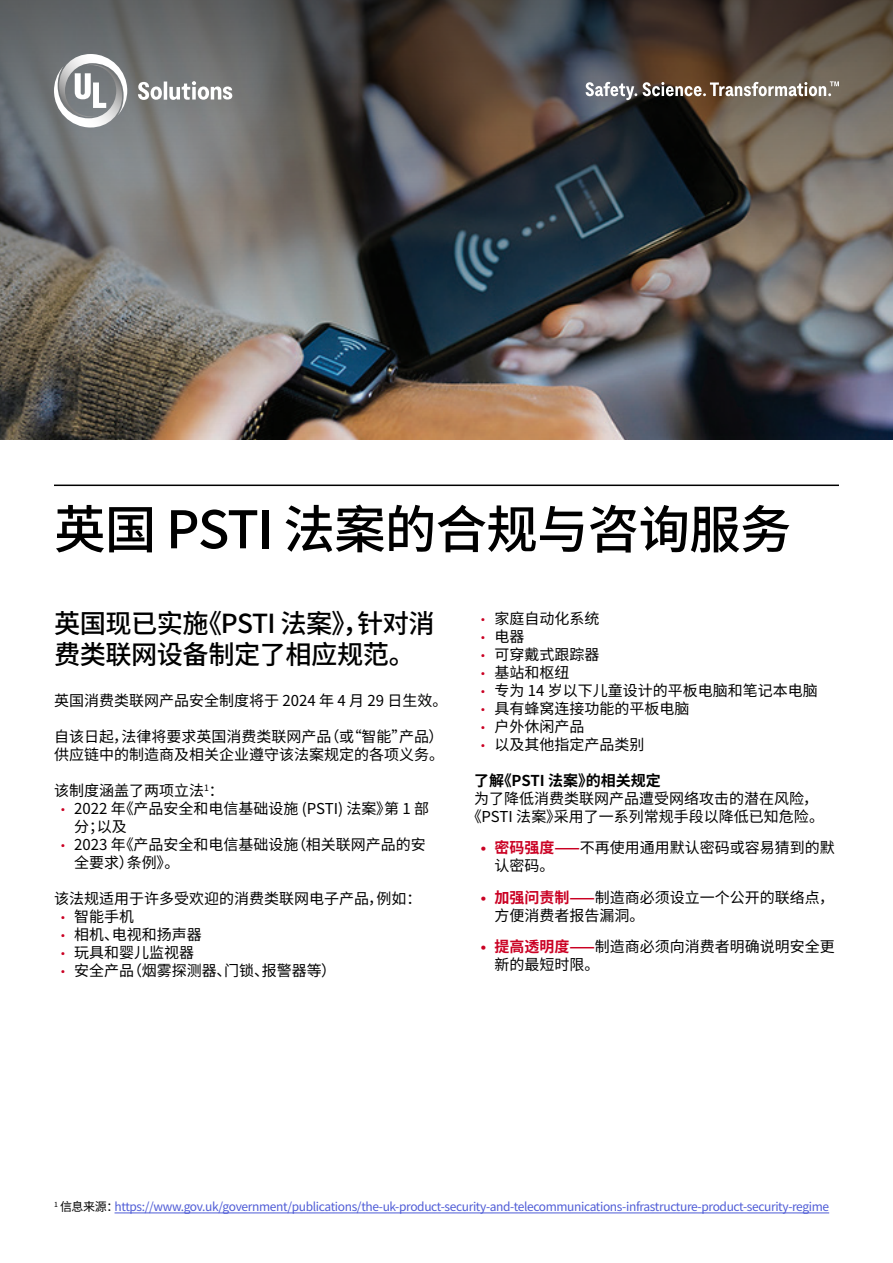
<style>
.page{position:relative;width:893px;height:1263px;background:#fff}
.page>*{position:absolute;margin:0;border:0;box-sizing:border-box;transform-origin:0 0}
.Headline_Medium_42pt_with_rule_above{font:500 51.75px "Noto Sans CJ Ksc";letter-spacing:-.02em;color:#000}
.Subhead_18pt_Medium{font:500 26.25px/31.5px "Noto Sans CJ Ksc";letter-spacing:-.02em;color:#000}
.Body_header_Bold_10pt{font:15px/18px "Noto Sans CJ Ksc";color:#000}
.Body_header_Bold_10pt-2{font:700 15px "Noto Sans CJ Ksc";color:#000}
.Body_header_Bold_10pt-3{font:12px "Noto Sans CJ Ksc";letter-spacing:-.03em;color:#4f5cd6}
.s1{font-family:"UL Moderat";color:#ca0123}
.s2{font-family:"UL Moderat";font-weight:700;color:#ca0123}
.s3{font-weight:700;color:#ca0123}
.s4{color:#000}
</style>
<div class="page">
<img style="left:0;top:0;width:893px;height:439px">
<svg style="left:586px;top:81px;width:253px;height:19px"></svg>
<svg style="left:54px;top:54px;width:178px;height:74px"></svg>
<hr style="left:54px;top:484px;width:785px;height:2px;background:#000">
<hr style="left:115px;top:1212px;width:714px;height:1px;background:#4f5cd6">
<p class="Headline_Medium_42pt_with_rule_above" style="left:54px;top:500px;width:739px">英国 PSTI 法案的合规与咨询服务</p>
<p class="Subhead_18pt_Medium" style="left:54px;top:608px;width:382px">英国现已实施《PSTI 法案》，针对消费类联网设备制定了相应规范。</p>
<p class="Body_header_Bold_10pt" style="left:54px;top:692px;width:395px">英国消费类联网产品安全制度将于 2024 年 4 月 29 日生效。</p>
<p class="Body_header_Bold_10pt" style="left:54px;top:728px;width:392px">自该日起，法律将要求英国消费类联网产品（或“智能”产品）供应链中的制造商及相关企业遵守该法案规定的各项义务。</p>
<p class="Body_header_Bold_10pt" style="left:54px;top:782px;width:171px">该制度涵盖了两项立法<sup>1</sup>：</p>
<p class="Body_header_Bold_10pt" style="left:74px;top:800px;width:356px;text-indent:-14px"><span class="s1">•</span> 2022 年《产品安全和电信基础设施 (PSTI) 法案》第 1 部分；以及</p>
<p class="Body_header_Bold_10pt" style="left:74px;top:836px;width:353px;text-indent:-14px"><span class="s1">•</span> 2023 年《产品安全和电信基础设施（相关联网产品的安全要求）条例》。</p>
<p class="Body_header_Bold_10pt" style="left:54px;top:890px;width:369px">该法规适用于许多受欢迎的消费类联网电子产品，例如：</p>
<p class="Body_header_Bold_10pt" style="left:61px;top:908px;width:75px"><span class="s1">•</span> 智能手机</p>
<p class="Body_header_Bold_10pt" style="left:61px;top:926px;width:142px"><span class="s1">•</span> 相机、电视和扬声器</p>
<p class="Body_header_Bold_10pt" style="left:61px;top:944px;width:135px"><span class="s1">•</span> 玩具和婴儿监视器</p>
<p class="Body_header_Bold_10pt" style="left:61px;top:962px;width:277px"><span class="s1">•</span> 安全产品（烟雾探测器、门锁、报警器等）</p>
<p class="Body_header_Bold_10pt" style="left:481px;top:610px;width:120px"><span class="s1">•</span> 家庭自动化系统</p>
<p class="Body_header_Bold_10pt" style="left:481px;top:628px;width:45px"><span class="s1">•</span> 电器</p>
<p class="Body_header_Bold_10pt" style="left:481px;top:646px;width:120px"><span class="s1">•</span> 可穿戴式跟踪器</p>
<p class="Body_header_Bold_10pt" style="left:481px;top:664px;width:90px"><span class="s1">•</span> 基站和枢纽</p>
<p class="Body_header_Bold_10pt" style="left:481px;top:682px;width:338px"><span class="s1">•</span> 专为 14 岁以下儿童设计的平板电脑和笔记本电脑</p>
<p class="Body_header_Bold_10pt" style="left:481px;top:700px;width:210px"><span class="s1">•</span> 具有蜂窝连接功能的平板电脑</p>
<p class="Body_header_Bold_10pt" style="left:481px;top:718px;width:105px"><span class="s1">•</span> 户外休闲产品</p>
<p class="Body_header_Bold_10pt" style="left:481px;top:736px;width:165px"><span class="s1">•</span> 以及其他指定产品类别</p>
<p class="Body_header_Bold_10pt-2" style="left:474px;top:772px;width:188px">了解《PSTI 法案》的相关规定</p>
<p class="Body_header_Bold_10pt" style="left:467px;top:790px;width:359px;text-align:center">为了降低消费类联网产品遭受网络攻击的潜在风险，《PSTI 法案》采用了一系列常规手段以降低已知危险。</p>
<p class="Body_header_Bold_10pt" style="left:494px;top:839px;width:342px;text-indent:-14px"><span class="s2">•</span> <span class="s3">密码强度——</span>不再使用通用默认密码或容易猜到的默认密码。</p>
<p class="Body_header_Bold_10pt" style="left:494px;top:889px;width:341px;text-indent:-14px"><span class="s2">•</span> <span class="s3">加强问责制——</span>制造商必须设立一个公开的联络点，方便消费者报告漏洞。</p>
<p class="Body_header_Bold_10pt" style="left:494px;top:938px;width:342px;text-indent:-14px"><span class="s2">•</span> <span class="s3">提高透明度——</span>制造商必须向消费者明确说明安全更新的最短时限。</p>
<p class="Body_header_Bold_10pt-3" style="left:54px;top:1200px;width:777px"><sup>1</sup> <span class="s4">信息来源：</span>https://www.gov.uk/government/publications/the-uk-product-security-and-telecommunications-infrastructure-product-security-regime</p>
</div>
